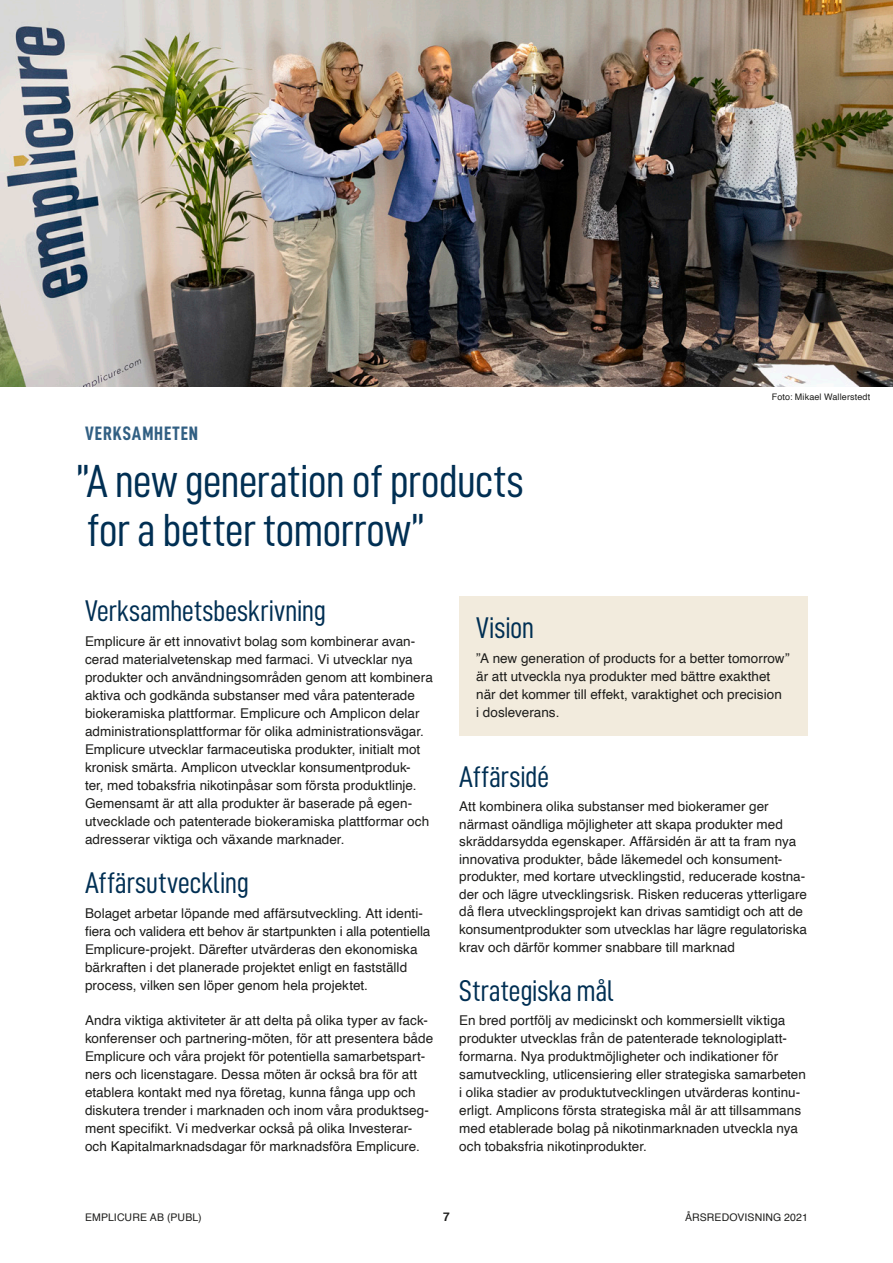
<style>
.page{position:relative;width:893px;height:1263px;background:#fff}
.page>*{position:absolute;margin:0;border:0;box-sizing:border-box;transform-origin:0 0}
.t1{font:46.5px/49.5px "D DIN Condensed";letter-spacing:-.025em;color:#002f53}
.t2{font:30px "D DIN Condensed";letter-spacing:-.015em;color:#002f53}
.t3{font:19.5px "D DIN Condensed Bold";letter-spacing:.045em;color:#315f83}
.t4{font:13.5px/18px "Helvetica";color:#1d1d1b}
.t5{font:700 12px "Helvetica";color:#1d1d1b}
.t6{font:10.5px "Helvetica";letter-spacing:.01em;color:#1d1d1b}
.t7{font:9px "Helvetica";letter-spacing:.015em;color:#1d1d1b}
</style>
<div class="page">
<img style="left:0;top:0;width:893px;height:387px">
<div style="left:459px;top:596px;width:349px;height:140px;background:#f2ebdd"></div>
<h3 class="t3" style="left:85px;top:423px;width:115px">VERKSAMHETEN</h3>
<h1 class="t1" style="left:77px;top:455px;width:449px">”A new generation of products for a better tomorrow”</h1>
<p class="t7" style="left:772px;top:390px;width:100px">Foto: Mikael Wallerstedt</p>
<h2 class="t2" style="left:85px;top:595px;width:243px">Verksamhetsbeskrivning</h2>
<p class="t4" style="left:85px;top:632px;width:349px">Emplicure är ett innovativt bolag som kombinerar avan&shy;cerad materialvetenskap med farmaci. Vi utvecklar nya produkter och användningsområden genom att kombinera aktiva och godkända substanser med våra patenterade biokeramiska plattformar. Emplicure och Amplicon delar administrationsplattformar för olika administrationsvägar.<br>Emplicure utvecklar farmaceutiska produkter, initialt mot kronisk smärta. Amplicon utvecklar konsumentproduk-<br>ter, med tobaksfria nikotinpåsar som första produktlinje.<br>Gemensamt är att alla produkter är baserade på egen&shy;utvecklade och patenterade biokeramiska plattformar och adresserar viktiga och växande marknader.</p>
<h2 class="t2" style="left:85px;top:866px;width:165px">Affärsutveckling</h2>
<p class="t4" style="left:85px;top:904px;width:347px">Bolaget arbetar löpande med affärsutveckling. Att identi&shy;fiera och validera ett behov är startpunkten i alla potentiella Emplicure-projekt. Därefter utvärderas den ekonomiska bärkraften i det planerade projektet enligt en fastställd process, vilken sen löper genom hela projektet.</p>
<p class="t4" style="left:85px;top:1012px;width:350px">Andra viktiga aktiviteter är att delta på olika typer av fack&shy;konferenser och partnering-möten, för att presentera både Emplicure och våra projekt för potentiella samarbetspart&shy;ners och licenstagare. Dessa möten är också bra för att etablera kontakt med nya företag, kunna fånga upp och diskutera trender i marknaden och inom våra produktseg&shy;ment specifikt. Vi medverkar också på olika Investerar&shy;och Kapitalmarknadsdagar för marknadsföra Emplicure.</p>
<h2 class="t2" style="left:476px;top:612px;width:60px">Vision</h2>
<p class="t4" style="left:476px;top:649px;width:315px">”A new generation of products for a better tomorrow” är att utveckla nya produkter med bättre exakthet när det kommer till effekt, varaktighet och precision<br>i dosleverans.</p>
<h2 class="t2" style="left:459px;top:760px;width:92px">Affärsidé</h2>
<p class="t4" style="left:459px;top:798px;width:349px;line-height:17.5px">Att kombinera olika substanser med biokeramer ger närmast oändliga möjligheter att skapa produkter med skräddarsydda egenskaper. Affärsidén är att ta fram nya innovativa produkter, både läkemedel och konsument&shy;produkter, med kortare utvecklingstid, reducerade kostna&shy;der och lägre utvecklingsrisk. Risken reduceras ytterligare då flera utvecklingsprojekt kan drivas samtidigt och att de konsumentprodukter som utvecklas har lägre regulatoriska krav och därför kommer snabbare till marknad</p>
<h2 class="t2" style="left:459px;top:974px;width:156px">Strategiska mål</h2>
<p class="t4" style="left:459px;top:1012px;width:348px">En bred portfölj av medicinskt och kommersiellt viktiga produkter utvecklas från de patenterade teknologiplatt&shy;formarna. Nya produktmöjligheter och indikationer för samutveckling, utlicensiering eller strategiska samarbeten i olika stadier av produktutvecklingen utvärderas kontinu&shy;erligt. Amplicons första strategiska mål är att tillsammans med etablerade bolag på nikotinmarknaden utveckla nya och tobaksfria nikotinprodukter.</p>
<p class="t6" style="left:85px;top:1209px;width:118px">EMPLICURE AB (PUBL)</p>
<p class="t5" style="left:443px;top:1207px;width:8px">7</p>
<p class="t6" style="left:685px;top:1209px;width:124px">ÅRSREDOVISNING 2021</p>
</div>
